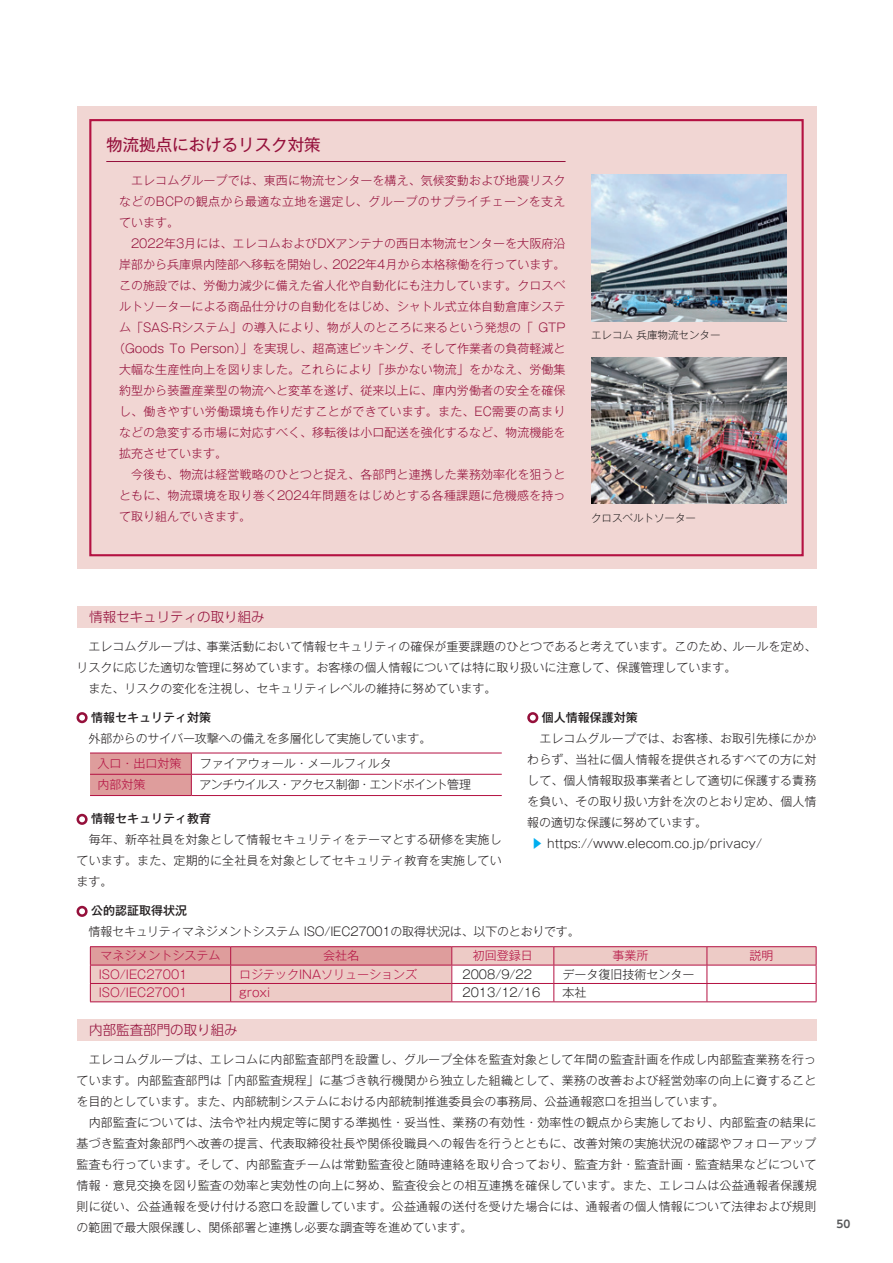
<style>
.page{position:relative;width:893px;height:1263px;background:#fff}
.page>*{position:absolute;margin:0;border:0;box-sizing:border-box;transform-origin:0 0}
.t1{font:16.5px "Gothic MB101 Pr 5";color:#95103b}
.t2{font:300 13.5px "UD Shin Go Pro";color:#95103b}
.t3{font:300 12px/21px "Gothic MB101 Pr 5";letter-spacing:.005em;color:#231f20}
.t4{font:300 12px "Gothic MB101 Pr 5";letter-spacing:.005em;color:#95103b}
.t5{font:300 12px "Gothic MB101 Pr 5";color:#b41142}
.t6{font:300 12px "Gothic MB101 Pr 5";letter-spacing:-.015em;color:#231f20}
.t7{font:300 12px "Gothic MB101 Pr 5";letter-spacing:.03em;color:#95103b}
.t8{font:300 12px "Gothic MB101 Pr 5";letter-spacing:.025em;color:#95103b}
.t9{font:500 12px "Gothic MB101 Pr 5";color:#231f20}
.t10{font:300 12px "Gothic MB101 Pr 5";letter-spacing:-.055em;color:#231f20}
.t11{font:300 10.5px "Gothic MB101 Pr 5";color:#231f20}
.t12{font:700 10.5px "UD Shin Go NT Pro De";color:#57585a}
.s1{color:#00aeef}
</style>
<div class="page">
<div style="left:77px;top:1019px;width:739px;height:21px;background:#f1d6d3"></div>
<div style="left:77px;top:606px;width:739px;height:21px;background:#f1d6d3"></div>
<div style="left:527px;top:712px;width:11px;height:11px;border:3px solid #95103b;border-radius:50%"></div>
<div style="left:77px;top:712px;width:11px;height:11px;border:3px solid #95103b;border-radius:50%"></div>
<hr style="left:191px;top:753px;width:311px;height:1px;background:#b41142">
<hr style="left:191px;top:774px;width:311px;height:1px;background:#b41142">
<svg style="left:90px;top:753px;width:102px;height:42px;background:#dc9697"></svg>
<hr style="left:90px;top:795px;width:101px;height:1px;background:#b41142">
<hr style="left:191px;top:795px;width:311px;height:1px;background:#b41142">
<div style="left:77px;top:906px;width:11px;height:11px;border:3px solid #95103b;border-radius:50%"></div>
<hr style="left:90px;top:946px;width:141px;height:1px;background:#b41142">
<hr style="left:231px;top:946px;width:221px;height:1px;background:#b41142">
<hr style="left:452px;top:946px;width:102px;height:1px;background:#b41142">
<hr style="left:554px;top:946px;width:153px;height:1px;background:#b41142">
<hr style="left:707px;top:946px;width:109px;height:1px;background:#b41142">
<svg style="left:90px;top:947px;width:727px;height:55px"></svg>
<hr style="left:90px;top:1001px;width:141px;height:1px;background:#b41142">
<hr style="left:231px;top:1001px;width:221px;height:1px;background:#b41142">
<hr style="left:452px;top:1001px;width:102px;height:1px;background:#b41142">
<hr style="left:554px;top:1001px;width:153px;height:1px;background:#b41142">
<hr style="left:707px;top:1001px;width:109px;height:1px;background:#b41142">
<div style="left:77px;top:106px;width:739px;height:463px;background:#f1d6d3"></div>
<hr style="left:106px;top:161px;width:460px;height:1px;background:#95103b">
<div style="left:89px;top:119px;width:715px;height:437px;border:2px solid #b41142"></div>
<img style="left:591px;top:174px;width:196px;height:147px">
<img style="left:591px;top:357px;width:196px;height:147px">
<div style="left:77px;top:814px;width:11px;height:11px;border:3px solid #95103b;border-radius:50%"></div>
<h1 class="t1" style="left:106px;top:131px;width:216px">物流拠点におけるリスク対策</h1>
<p class="t4" style="left:119px;top:170px;width:448px">　エレコムグループでは、東西に物流センターを構え、気候変動および地震リスク</p>
<p class="t7" style="left:119px;top:191px;width:448px">などのBCPの観点から最適な立地を選定し、グループのサプライチェーンを支え</p>
<p class="t4" style="left:119px;top:212px;width:61px">ています。</p>
<p class="t4" style="left:119px;top:233px;width:448px">　2022年3月には、エレコムおよびDXアンテナの西日本物流センターを大阪府沿</p>
<p class="t4" style="left:119px;top:254px;width:448px">岸部から兵庫県内陸部へ移転を開始し、2022年4月から本格稼働を行っています。</p>
<p class="t4" style="left:119px;top:275px;width:448px">この施設では、労働力減少に備えた省人化や自動化にも注力しています。クロスベ</p>
<p class="t4" style="left:119px;top:296px;width:448px">ルトソーターによる商品仕分けの自動化をはじめ、シャトル式立体自動倉庫システ</p>
<p class="t4" style="left:119px;top:317px;width:448px">ム「SAS-Rシステム」の導入により、物が人のところに来るという発想の「 GTP</p>
<p class="t4" style="left:113px;top:338px;width:454px">（Goods To Person）」を実現し、超高速ピッキング、そして作業者の負荷軽減と</p>
<p class="t4" style="left:119px;top:359px;width:448px">大幅な生産性向上を図りました。これらにより「歩かない物流」をかなえ、労働集</p>
<p class="t4" style="left:119px;top:380px;width:448px">約型から装置産業型の物流へと変革を遂げ、従来以上に、庫内労働者の安全を確保</p>
<p class="t8" style="left:119px;top:401px;width:448px">し、働きやすい労働環境も作りだすことができています。また、EC需要の高まり</p>
<p class="t4" style="left:119px;top:422px;width:448px">などの急変する市場に対応すべく、移転後は小口配送を強化するなど、物流機能を</p>
<p class="t4" style="left:119px;top:443px;width:109px">拡充させています。</p>
<p class="t4" style="left:119px;top:464px;width:448px">　今後も、物流は経営戦略のひとつと捉え、各部門と連携した業務効率化を狙うと</p>
<p class="t4" style="left:119px;top:485px;width:448px">ともに、物流環境を取り巻く2024年問題をはじめとする各種課題に危機感を持っ</p>
<p class="t4" style="left:119px;top:506px;width:133px">て取り組んでいきます。</p>
<p class="t11" style="left:591px;top:326px;width:131px">エレコム 兵庫物流センター</p>
<p class="t11" style="left:591px;top:509px;width:106px">クロスベルトソーター</p>
<p class="t2" style="left:89px;top:606px;width:177px">情報セキュリティの取り組み</p>
<p class="t3" style="left:77px;top:635px;width:741px">　エレコムグループは、事業活動において情報セキュリティの確保が重要課題のひとつであると考えています。このため、ルールを定め、リスクに応じた適切な管理に努めています。お客様の個人情報については特に取り扱いに注意して、保護管理しています。<br>　また、リスクの変化を注視し、セキュリティレベルの維持に努めています。</p>
<p class="t9" style="left:542px;top:707px;width:97px">個人情報保護対策</p>
<p class="t3" style="left:527px;top:727px;width:291px">　エレコムグループでは、お客様、お取引先様にかか</p>
<p class="t3" style="left:527px;top:748px;width:291px">わらず、当社に個人情報を提供されるすべての方に対</p>
<p class="t3" style="left:527px;top:769px;width:291px">して、個人情報取扱事業者として適切に保護する責務</p>
<p class="t3" style="left:527px;top:790px;width:291px">を負い、その取り扱い方針を次のとおり定め、個人情</p>
<p class="t3" style="left:527px;top:811px;width:181px">報の適切な保護に努めています。</p>
<p class="t3" style="left:531px;top:832px;width:232px"><span class="s1">▶</span> https://www.elecom.co.jp/privacy/</p>
<p class="t9" style="left:91px;top:707px;width:121px">情報セキュリティ対策</p>
<p class="t6" style="left:77px;top:728px;width:356px">　外部からのサイバー攻撃への備えを多層化して実施しています。</p>
<p class="t5" style="left:97px;top:754px;width:85px">入口・出口対策</p>
<p class="t3" style="left:200px;top:752px;width:193px">ファイアウォール・メールフィルタ</p>
<p class="t5" style="left:97px;top:775px;width:49px">内部対策</p>
<p class="t10" style="left:200px;top:775px;width:273px">アンチウイルス・アクセス制御・エンドポイント管理</p>
<p class="t9" style="left:91px;top:809px;width:121px">情報セキュリティ教育</p>
<p class="t3" style="left:77px;top:828px;width:427px;text-align:justify">　毎年、新卒社員を対象として情報セキュリティをテーマとする研修を実施しています。また、定期的に全社員を対象としてセキュリティ教育を実施しています。</p>
<p class="t9" style="left:91px;top:901px;width:97px">公的認証取得状況</p>
<p class="t6" style="left:77px;top:922px;width:505px">　情報セキュリティマネジメントシステム ISO/IEC27001の取得状況は、以下のとおりです。</p>
<p class="t5" style="left:101px;top:946px;width:122px">マネジメントシステム</p>
<p class="t5" style="left:323px;top:946px;width:38px">会社名</p>
<p class="t5" style="left:473px;top:946px;width:57px">初回登録日</p>
<p class="t5" style="left:612px;top:946px;width:38px">事業所</p>
<p class="t5" style="left:749px;top:946px;width:26px">説明</p>
<p class="t5" style="left:99px;top:964px;width:90px">ISO/IEC27001</p>
<p class="t5" style="left:239px;top:964px;width:179px">ロジテックINAソリューションズ</p>
<p class="t3" style="left:462px;top:963px;width:71px">2008/9/22</p>
<p class="t3" style="left:562px;top:963px;width:134px">データ復旧技術センター</p>
<p class="t5" style="left:99px;top:983px;width:90px">ISO/IEC27001</p>
<p class="t5" style="left:239px;top:983px;width:33px">groxi</p>
<p class="t3" style="left:462px;top:981px;width:79px">2013/12/16</p>
<p class="t3" style="left:562px;top:981px;width:26px">本社</p>
<p class="t2" style="left:89px;top:1019px;width:150px">内部監査部門の取り組み</p>
<p class="t3" style="left:77px;top:1048px;width:742px">　エレコムグループは、エレコムに内部監査部門を設置し、グループ全体を監査対象として年間の監査計画を作成し内部監査業務を行っています。内部監査部門は「内部監査規程」に基づき執行機関から独立した組織として、業務の改善および経営効率の向上に資することを目的としています。また、内部統制システムにおける内部統制推進委員会の事務局、公益通報窓口を担当しています。<br>　内部監査については、法令や社内規定等に関する準拠性・妥当性、業務の有効性・効率性の観点から実施しており、内部監査の結果に基づき監査対象部門へ改善の提言、代表取締役社長や関係役職員への報告を行うとともに、改善対策の実施状況の確認やフォローアップ監査も行っています。そして、内部監査チームは常勤監査役と随時連絡を取り合っており、監査方針・監査計画・監査結果などについて情報・意見交換を図り監査の効率と実効性の向上に努め、監査役会との相互連携を確保しています。また、エレコムは公益通報者保護規則に従い、公益通報を受け付ける窓口を設置しています。公益通報の送付を受けた場合には、通報者の個人情報について法律および規則の範囲で最大限保護し、関係部署と連携し必要な調査等を進めています。</p>
<p class="t12" style="left:837px;top:1215px;width:15px">50</p>
</div>
